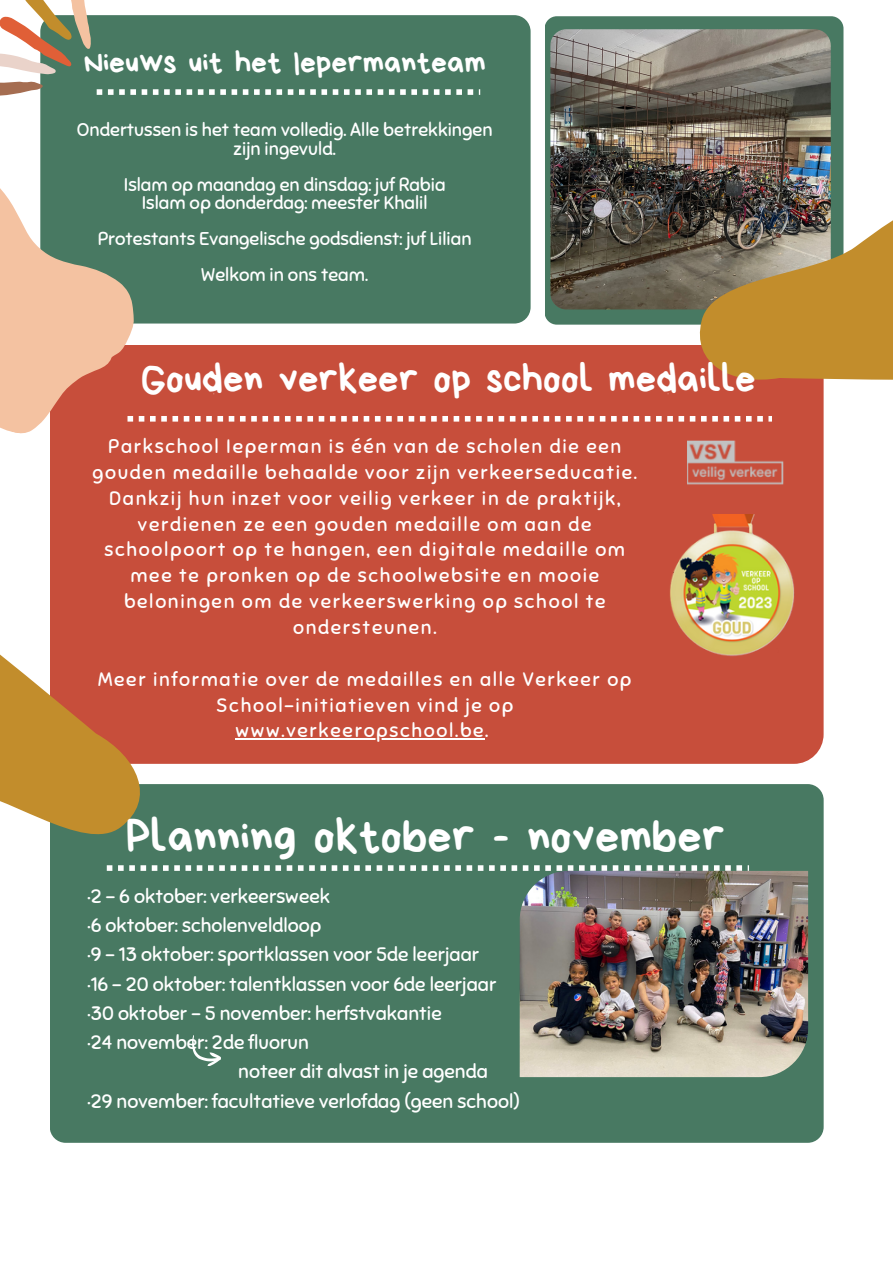
<style>
.page{position:relative;width:893px;height:1264px;background:#fff}
.page>*{position:absolute;margin:0;border:0;box-sizing:border-box;transform-origin:0 0}
.t1{font:48px "Bryndan Write";color:#fff}
.t2{font:40.5px "Bryndan Write";color:#fff}
.t3{font:31.5px "Bryndan Write";color:#fff}
.t4{font:19.5px/25.8px "Sniglet";letter-spacing:.085em;color:#fff;text-align:center}
.t5{font:19.5px "Sniglet";color:#fff}
.t6{font:18.45px/18.1px "Sniglet";color:#fff;text-align:center}
.t7{font:18px "Sniglet";color:#fff}
</style>
<div class="page">
<div style="left:544px;top:16px;width:299px;height:308px;background:#487962;border-radius:12px"></div>
<div style="left:40px;top:15px;width:490px;height:308px;background:#487962;border-radius:16px"></div>
<svg style="left:0;top:0;width:480px;height:108px"></svg>
<div style="left:50px;top:345px;width:773px;height:418px;background:#c74e3b;border-radius:30px"></div>
<svg style="left:0;top:146px;width:155px;height:288px"></svg>
<svg style="left:127px;top:416px;width:645px;height:5px"></svg>
<img style="left:670px;top:514px;width:125px;height:142px">
<img style="left:687px;top:440px;width:97px;height:45px">
<hr style="left:235px;top:738px;width:250px;height:1px;background:#fff">
<div style="left:50px;top:784px;width:773px;height:358px;background:#487962;border-radius:16px"></div>
<svg style="left:0;top:654px;width:170px;height:217px"></svg>
<svg style="left:107px;top:865px;width:642px;height:5px"></svg>
<img style="left:550px;top:29px;width:280px;height:280px;border-radius:16px">
<img style="left:690px;top:152px;width:202px;height:234px">
<img style="left:519px;top:870px;width:289px;height:207px">
<svg style="left:192px;top:1035px;width:29px;height:31px"></svg>
<p class="t3" style="left:84px;top:46px;width:403px">Nieuws uit het Iepermanteam</p>
<p class="t6" style="left:77px;top:121px;width:417px">Ondertussen is het team volledig. Alle betrekkingen zijn ingevuld.</p>
<p class="t6" style="left:124px;top:175px;width:323px">Islam op maandag en dinsdag: juf Rabia</p>
<p class="t6" style="left:142px;top:194px;width:287px">Islam op donderdag: meester Khalil</p>
<p class="t6" style="left:98px;top:230px;width:375px">Protestants Evangelische godsdienst: juf Lilian</p>
<p class="t6" style="left:201px;top:266px;width:168px">Welkom in ons team.</p>
<p class="t2" style="left:141px;top:358px;width:616px">Gouden verkeer op school medaille</p>
<p class="t7" style="left:530px;top:363px;width:78px">juf Kaylee</p>
<p class="t7" style="left:629px;top:363px;width:129px">meester clemcy</p>
<p class="t4" style="left:93px;top:433px;width:546px">Parkschool Ieperman is één van de scholen die een gouden medaille behaalde voor zijn verkeerseducatie.<br>Dankzij hun inzet voor veilig verkeer in de praktijk, verdienen ze een gouden medaille om aan de schoolpoort op te hangen, een digitale medaille om mee te pronken op de schoolwebsite en mooie beloningen om de verkeerswerking op school te ondersteunen.</p>
<p class="t4" style="left:98px;top:666px;width:534px">Meer informatie over de medailles en alle Verkeer op<br>School-initiatieven vind je op www.verkeeropschool.be.</p>
<p class="t1" style="left:126px;top:812px;width:600px">Planning oktober - november</p>
<p class="t5" style="left:87px;top:884px;width:244px">·2 – 6 oktober: verkeersweek</p>
<p class="t5" style="left:87px;top:913px;width:235px">·6 oktober: scholenveldloop</p>
<p class="t5" style="left:87px;top:942px;width:393px">·9 – 13 oktober: sportklassen voor 5de leerjaar</p>
<p class="t5" style="left:87px;top:972px;width:410px">·16 – 20 oktober: talentklassen voor 6de leerjaar</p>
<p class="t5" style="left:87px;top:1001px;width:356px">·30 oktober – 5 november: herfstvakantie</p>
<p class="t5" style="left:87px;top:1030px;width:223px">·24 november: 2de fluorun</p>
<p class="t5" style="left:238px;top:1059px;width:251px">noteer dit alvast in je agenda</p>
<p class="t5" style="left:87px;top:1088px;width:434px">·29 november: facultatieve verlofdag (geen school)</p>
</div>
